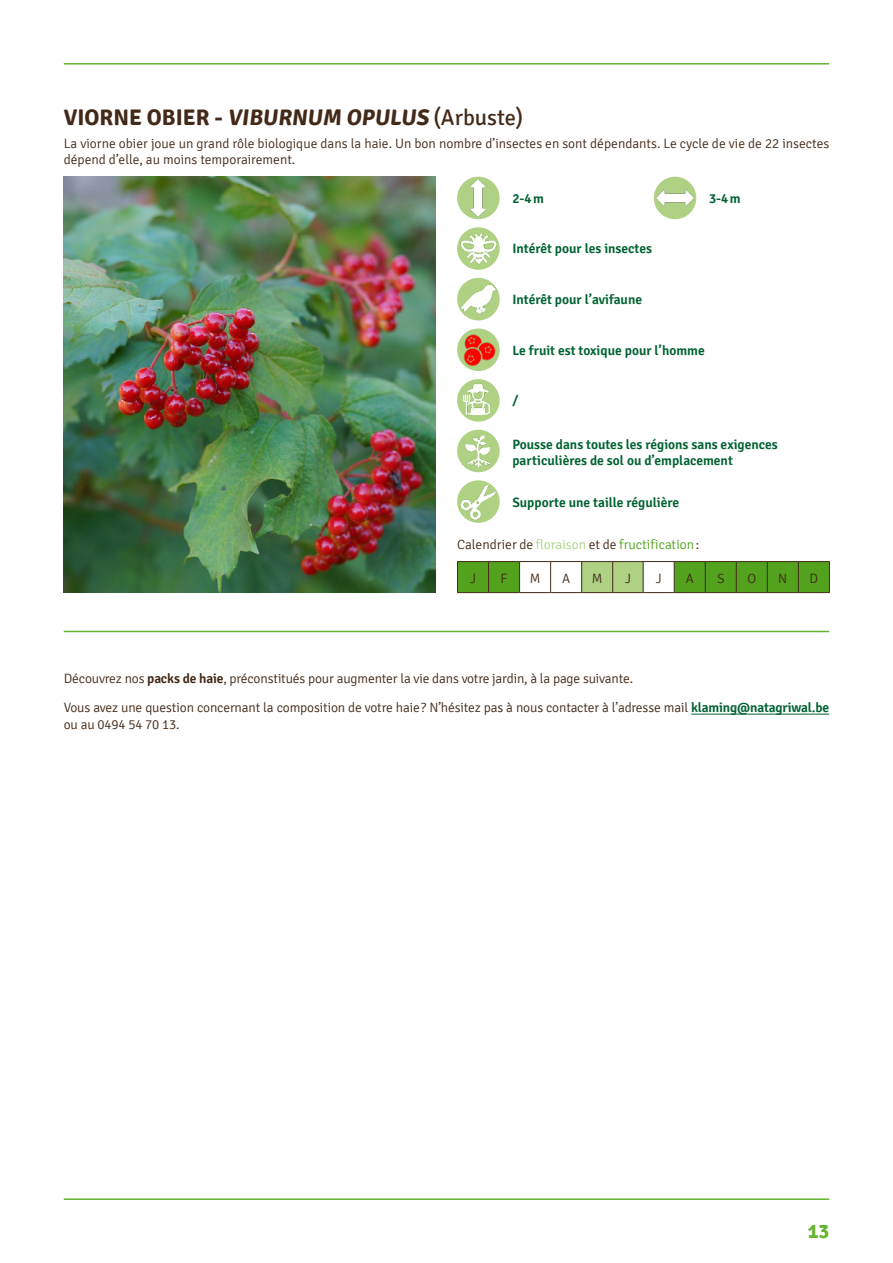
<style>
.page{position:relative;width:893px;height:1263px;background:#fff}
.page>*{position:absolute;margin:0;border:0;box-sizing:border-box;transform-origin:0 0}
.t1{font:700 22.5px "Signika";color:#432918}
.t2{font:700 20.25px "Signika";color:#65b32e}
.t3{font:300 13.5px/29px "Signika";letter-spacing:-.01em;color:#432918}
.t4{font:600 13.5px/16.2px "Signika";color:#016231}
.s1{font-weight:400}
.s2{color:#aed184}
.s3{color:#52a21d}
.s4{font-weight:600}
.s5{font-weight:600;color:#016231}
</style>
<div class="page">
<hr style="left:64px;top:1198px;width:765px;height:2px;background:#65b32e">
<hr style="left:64px;top:63px;width:765px;height:2px;background:#65b32e">
<hr style="left:64px;top:631px;width:765px;height:1px;background:#65b32e">
<hr style="left:691px;top:714px;width:138px;height:1px;background:#016231">
<img style="left:64px;top:177px;width:372px;height:416px">
<div style="left:457px;top:177px;width:43px;height:42px;background:#aed184;border-radius:50%"></div>
<img style="left:470px;top:179px;width:17px;height:38px">
<img style="left:457px;top:227px;width:43px;height:43px;border-radius:20px">
<img style="left:457px;top:278px;width:43px;height:42px;border-radius:21px">
<img style="left:458px;top:328px;width:42px;height:43px">
<svg style="left:457px;top:379px;width:43px;height:43px"></svg>
<img style="left:461px;top:383px;width:35px;height:35px">
<div style="left:457px;top:430px;width:43px;height:42px;background:#aed184;border-radius:50%"></div>
<img style="left:457px;top:434px;width:43px;height:34px">
<img style="left:457px;top:480px;width:43px;height:43px;border-radius:21px">
<div style="left:654px;top:177px;width:42px;height:42px;background:#aed184;border-radius:50%"></div>
<img style="left:656px;top:189px;width:38px;height:17px">
<svg style="left:458px;top:562px;width:371px;height:30px"></svg>
<hr style="left:520px;top:561px;width:31px;height:1px;background:#432918">
<hr style="left:520px;top:592px;width:31px;height:1px;background:#432918">
<hr style="left:643px;top:561px;width:31px;height:1px;background:#432918">
<hr style="left:643px;top:592px;width:31px;height:1px;background:#432918">
<hr style="left:674px;top:562px;width:1px;height:30px;background:#432918">
<hr style="left:674px;top:561px;width:31px;height:1px;background:#432918">
<hr style="left:674px;top:592px;width:31px;height:1px;background:#432918">
<hr style="left:550px;top:562px;width:1px;height:30px;background:#432918">
<hr style="left:551px;top:561px;width:31px;height:1px;background:#432918">
<hr style="left:551px;top:592px;width:31px;height:1px;background:#432918">
<hr style="left:457px;top:562px;width:1px;height:30px;background:#432918">
<hr style="left:457px;top:561px;width:32px;height:1px;background:#432918">
<hr style="left:489px;top:561px;width:31px;height:1px;background:#432918">
<hr style="left:488px;top:562px;width:1px;height:30px;background:#432918">
<hr style="left:519px;top:562px;width:1px;height:30px;background:#432918">
<hr style="left:457px;top:592px;width:32px;height:1px;background:#432918">
<hr style="left:489px;top:592px;width:31px;height:1px;background:#432918">
<hr style="left:705px;top:562px;width:1px;height:30px;background:#432918">
<hr style="left:705px;top:561px;width:31px;height:1px;background:#432918">
<hr style="left:736px;top:561px;width:31px;height:1px;background:#432918">
<hr style="left:767px;top:561px;width:31px;height:1px;background:#432918">
<hr style="left:798px;top:561px;width:32px;height:1px;background:#432918">
<hr style="left:736px;top:562px;width:1px;height:30px;background:#432918">
<hr style="left:767px;top:562px;width:1px;height:30px;background:#432918">
<hr style="left:798px;top:562px;width:1px;height:30px;background:#432918">
<hr style="left:829px;top:562px;width:1px;height:30px;background:#432918">
<hr style="left:705px;top:592px;width:31px;height:1px;background:#432918">
<hr style="left:736px;top:592px;width:31px;height:1px;background:#432918">
<hr style="left:767px;top:592px;width:31px;height:1px;background:#432918">
<hr style="left:798px;top:592px;width:32px;height:1px;background:#432918">
<hr style="left:581px;top:562px;width:1px;height:30px;background:#432918">
<hr style="left:582px;top:561px;width:31px;height:1px;background:#432918">
<hr style="left:613px;top:561px;width:30px;height:1px;background:#432918">
<hr style="left:612px;top:562px;width:1px;height:30px;background:#432918">
<hr style="left:643px;top:562px;width:1px;height:30px;background:#432918">
<hr style="left:582px;top:592px;width:31px;height:1px;background:#432918">
<hr style="left:613px;top:592px;width:30px;height:1px;background:#432918">
<h1 class="t1" style="left:64px;top:104px;width:461px">VIORNE OBIER - VIBURNUM OPULUS<span class="s1">(Arbuste)</span></h1>
<p class="t3" style="left:64px;top:136px;width:767px;line-height:16.2px">La viorne obier joue un grand rôle biologique dans la haie. Un bon nombre d’insectes en sont dépendants. Le cycle de vie de 22 insectes dépend d’elle, au moins temporairement.</p>
<p class="t4" style="left:512px;top:190px;width:33px">2-4m</p>
<p class="t4" style="left:709px;top:190px;width:33px">3-4m</p>
<p class="t4" style="left:512px;top:241px;width:141px">Intérêt pour les insectes</p>
<p class="t4" style="left:512px;top:292px;width:131px">Intérêt pour l’avifaune</p>
<p class="t4" style="left:512px;top:342px;width:194px">Le fruit est toxique pour l’homme</p>
<p class="t4" style="left:512px;top:393px;width:7px">/</p>
<p class="t4" style="left:512px;top:437px;width:267px">Pousse dans toutes les régions sans exigences particulières de sol ou d’emplacement</p>
<p class="t4" style="left:512px;top:494px;width:168px">Supporte une taille régulière</p>
<p class="t3" style="left:457px;top:531px;width:244px">Calendrier de <span class="s2">floraison</span> et de <span class="s3">fructification</span>:</p>
<p class="t3" style="left:470px;top:565px;width:7px">J</p>
<p class="t3" style="left:501px;top:565px;width:8px">F</p>
<p class="t3" style="left:530px;top:565px;width:12px">M</p>
<p class="t3" style="left:562px;top:565px;width:10px">A</p>
<p class="t3" style="left:592px;top:565px;width:12px">M</p>
<p class="t3" style="left:625px;top:565px;width:7px">J</p>
<p class="t3" style="left:656px;top:565px;width:7px">J</p>
<p class="t3" style="left:686px;top:565px;width:10px">A</p>
<p class="t3" style="left:717px;top:565px;width:9px">S</p>
<p class="t3" style="left:747px;top:565px;width:10px">O</p>
<p class="t3" style="left:778px;top:565px;width:11px">N</p>
<p class="t3" style="left:810px;top:565px;width:10px">D</p>
<p class="t3" style="left:64px;top:665px;width:767px">Découvrez nos <span class="s4">packs de haie</span>, préconstitués pour augmenter la vie dans votre jardin, à la page suivante.<br>Vous avez une question concernant la composition de votre haie? N’hésitez pas à nous contacter à l’adresse mail <span class="s5">klaming@natagriwal.be</span></p>
<p class="t3" style="left:64px;top:710px;width:117px">ou au 0494 54 70 13.</p>
<h2 class="t2" style="left:808px;top:1219px;width:23px">13</h2>
</div>
